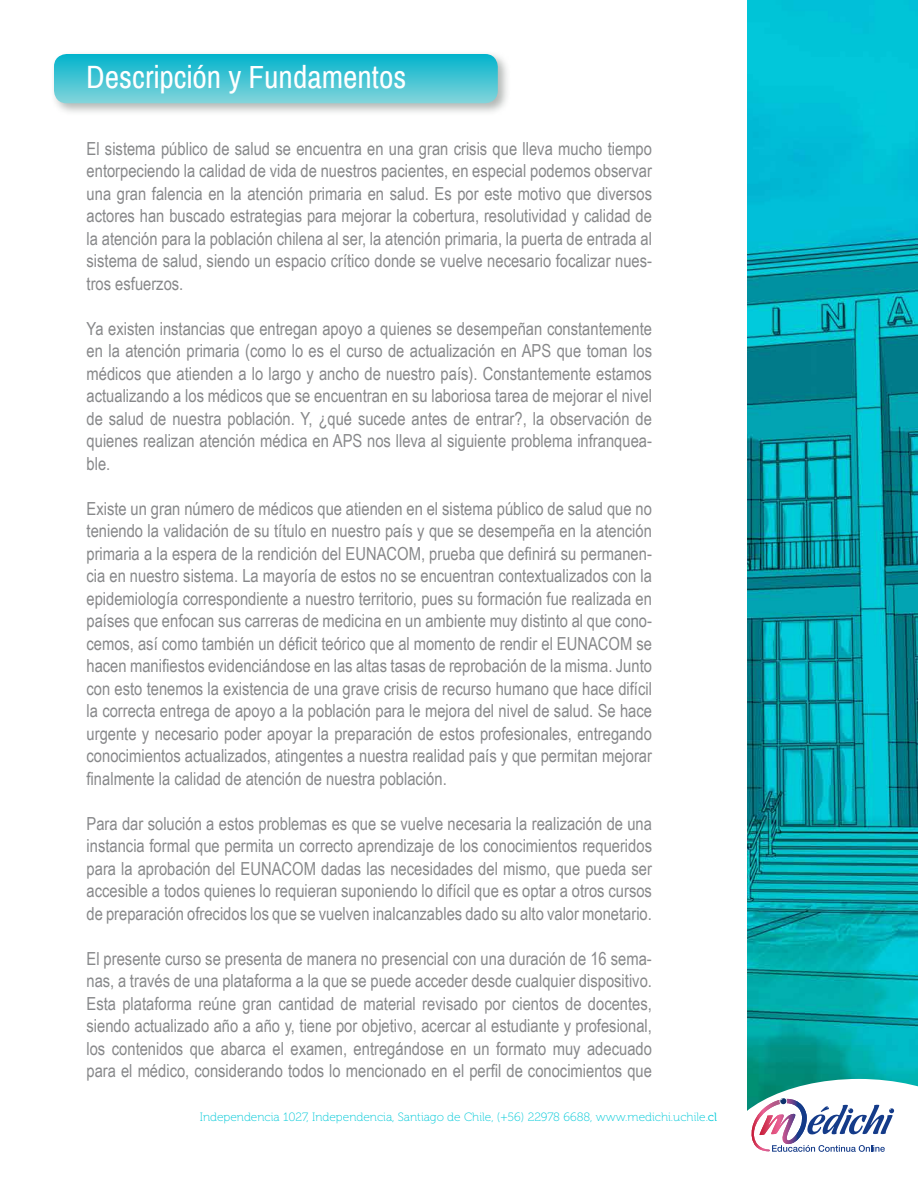
<style>
.page{position:relative;width:918px;height:1188px;background:#fff}
.page>*{position:absolute;margin:0;border:0;box-sizing:border-box;transform-origin:0 0}
.t1{font:31.5px "Archivo Narrow";color:#fff}
.t2{font:18px/22.5px "Arial Narrow";color:#87888a;text-align:justify}
.t3{font:12px "Museo 100";color:#00c9d8}
.s1{font-family:"Museo 300"}
</style>
<div class="page">
<img style="left:748px;top:0;width:170px;height:1079px">
<svg style="left:747px;top:1079px;width:171px;height:73px"></svg>
<div style="left:50px;top:50px;width:460px;height:66px;background:#9ba19e;opacity:.75"></div>
<svg style="left:54px;top:54px;width:444px;height:49px;background:#42c3d3"></svg>
<h1 class="t1" style="left:86px;top:58px;width:322px">Descripción y Fundamentos</h1>
<p class="t2" style="left:87px;top:136px;width:567px">El sistema público de salud se encuentra en una gran crisis que lleva mucho tiempo entorpeciendo la calidad de vida de nuestros pacientes, en especial podemos observar una gran falencia en la atención primaria en salud. Es por este motivo que diversos actores han buscado estrategias para mejorar la cobertura, resolutividad y calidad de la atención para la población chilena al ser, la atención primaria, la puerta de entrada al sistema de salud, siendo un espacio crítico donde se vuelve necesario focalizar nues&shy;tros esfuerzos.</p>
<p class="t2" style="left:87px;top:316px;width:567px">Ya existen instancias que entregan apoyo a quienes se desempeñan constantemente en la atención primaria (como lo es el curso de actualización en APS que toman los médicos que atienden a lo largo y ancho de nuestro país). Constantemente estamos actualizando a los médicos que se encuentran en su laboriosa tarea de mejorar el nivel de salud de nuestra población. Y, ¿qué sucede antes de entrar?, la observación de quienes realizan atención médica en APS nos lleva al siguiente problema infranquea&shy;ble.</p>
<p class="t2" style="left:86px;top:496px;width:567px">Existe un gran número de médicos que atienden en el sistema público de salud que no teniendo la validación de su título en nuestro país y que se desempeña en la atención primaria a la espera de la rendición del EUNACOM, prueba que definirá su permanen&shy;cia en nuestro sistema. La mayoría de estos no se encuentran contextualizados con la epidemiología correspondiente a nuestro territorio, pues su formación fue realizada en países que enfocan sus carreras de medicina en un ambiente muy distinto al que cono&shy;cemos, así como también un déficit teórico que al momento de rendir el EUNACOM se hacen manifiestos evidenciándose en las altas tasas de reprobación de la misma. Junto con esto tenemos la existencia de una grave crisis de recurso humano que hace difícil la correcta entrega de apoyo a la población para le mejora del nivel de salud. Se hace urgente y necesario poder apoyar la preparación de estos profesionales, entregando conocimientos actualizados, atingentes a nuestra realidad país y que permitan mejorar finalmente la calidad de atención de nuestra población.</p>
<p class="t2" style="left:87px;top:811px;width:567px">Para dar solución a estos problemas es que se vuelve necesaria la realización de una instancia formal que permita un correcto aprendizaje de los conocimientos requeridos para la aprobación del EUNACOM dadas las necesidades del mismo, que pueda ser accesible a todos quienes lo requieran suponiendo lo difícil que es optar a otros cursos de preparación ofrecidos los que se vuelven inalcanzables dado su alto valor monetario.</p>
<p class="t2" style="left:86px;top:946px;width:567px">El presente curso se presenta de manera no presencial con una duración de 16 sema&shy;nas, a través de una plataforma a la que se puede acceder desde cualquier dispositivo.<br>Esta plataforma reúne gran cantidad de material revisado por cientos de docentes, siendo actualizado año a año y, tiene por objetivo, acercar al estudiante y profesional, los contenidos que abarca el examen, entregándose en un formato muy adecuado para el médico, considerando todos lo mencionado en el perfil de conocimientos que</p>
<p class="t3" style="left:200px;top:1111px;width:519px">Independencia 1027, Independencia, Santiago de Chile, (+56) 22978 6688, www.medichi.uchile.<span class="s1">cl</span></p>
</div>
